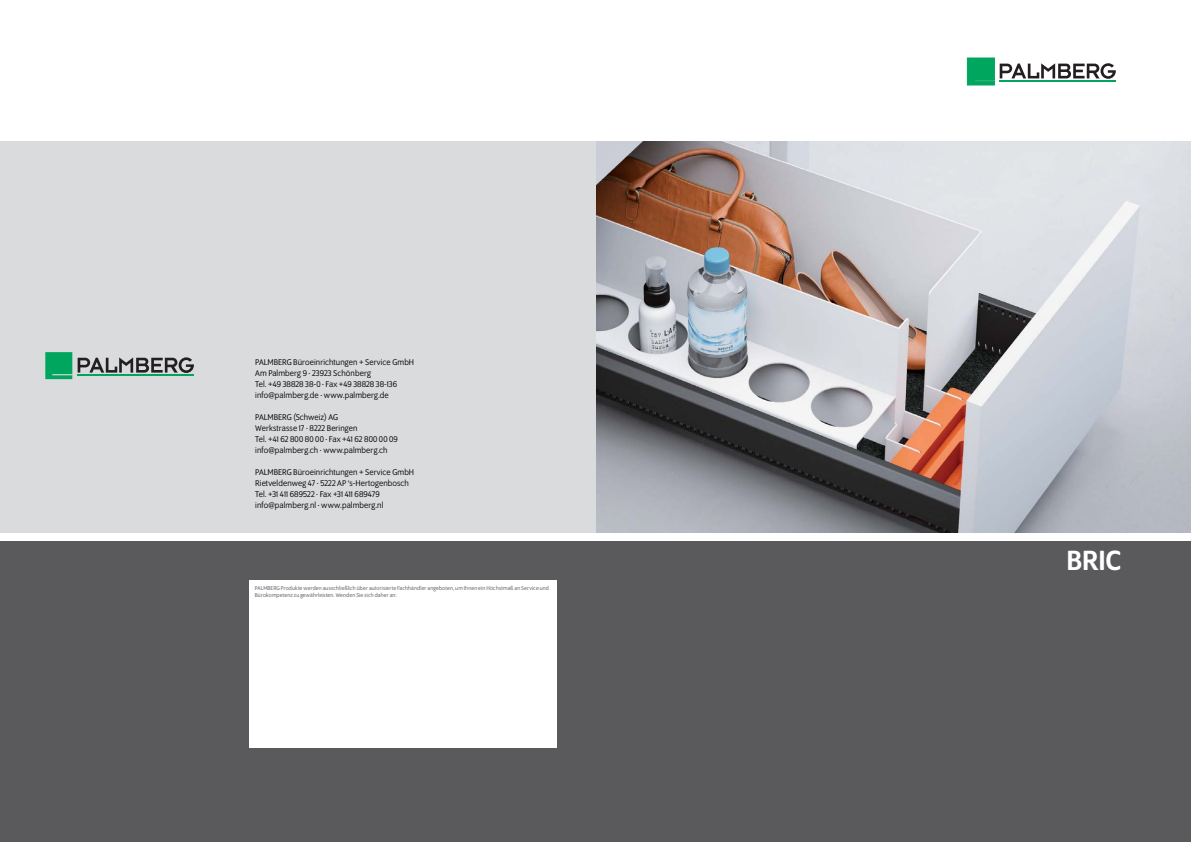
<style>
.page{position:relative;width:1191px;height:842px;background:#fff}
.page>*{position:absolute;margin:0;border:0;box-sizing:border-box;transform-origin:0 0}
.t1{font:500 30px "Program OT";color:#fff}
.t2{font:9px/11px "Program OT";letter-spacing:.01em;color:#000}
.t3{font:6px/7.2px "Program OT";letter-spacing:.025em;color:#535558}
</style>
<div class="page">
<img style="left:595px;top:142px;width:596px;height:391px">
<div style="left:0;top:142px;width:595px;height:391px;background:#dadbdd"></div>
<div style="left:0;top:541px;width:1191px;height:301px;background:#5a5a5c"></div>
<div style="left:249px;top:580px;width:308px;height:167px;background:#fff"></div>
<hr style="left:999px;top:80px;width:117px;height:1px;background:#00a65d">
<svg style="left:967px;top:58px;width:148px;height:27px"></svg>
<svg style="left:78px;top:357px;width:116px;height:16px"></svg>
<hr style="left:77px;top:374px;width:117px;height:1px;background:#00a65d">
<svg style="left:45px;top:352px;width:27px;height:27px"></svg>
<p class="t2" style="left:255px;top:357px;width:160px">PALMBERG Büroeinrichtungen + Service GmbH Am Palmberg 9 · 23923 Schönberg<br>Tel. +49 38828 38-0 · Fax +49 38828 38-136 info@palmberg.de · www.palmberg.de</p>
<p class="t2" style="left:255px;top:412px;width:144px">PALMBERG (Schweiz) AG<br>Werkstrasse 17 · 8222 Beringen<br>Tel. +41 62 800 80 00 · Fax +41 62 800 00 09 info@palmberg.ch · www.palmberg.ch</p>
<p class="t2" style="left:255px;top:467px;width:160px">PALMBERG Büroeinrichtungen + Service GmbH Rietveldenweg 47 · 5222 AP ‘s-Hertogenbosch Tel. +31 411 689522 · Fax +31 411 689479 info@palmberg.nl · www.palmberg.nl</p>
<p class="t3" style="left:255px;top:585px;width:296px">PALMBERG Produkte werden ausschließlich über autorisierte Fachhändler angeboten, um Ihnen ein Höchstmaß an Service und<br>Bürokompetenz zu gewährleisten. Wenden Sie sich daher an:</p>
<h1 class="t1" style="left:1066px;top:549px;width:56px">BRIC</h1>
</div>
